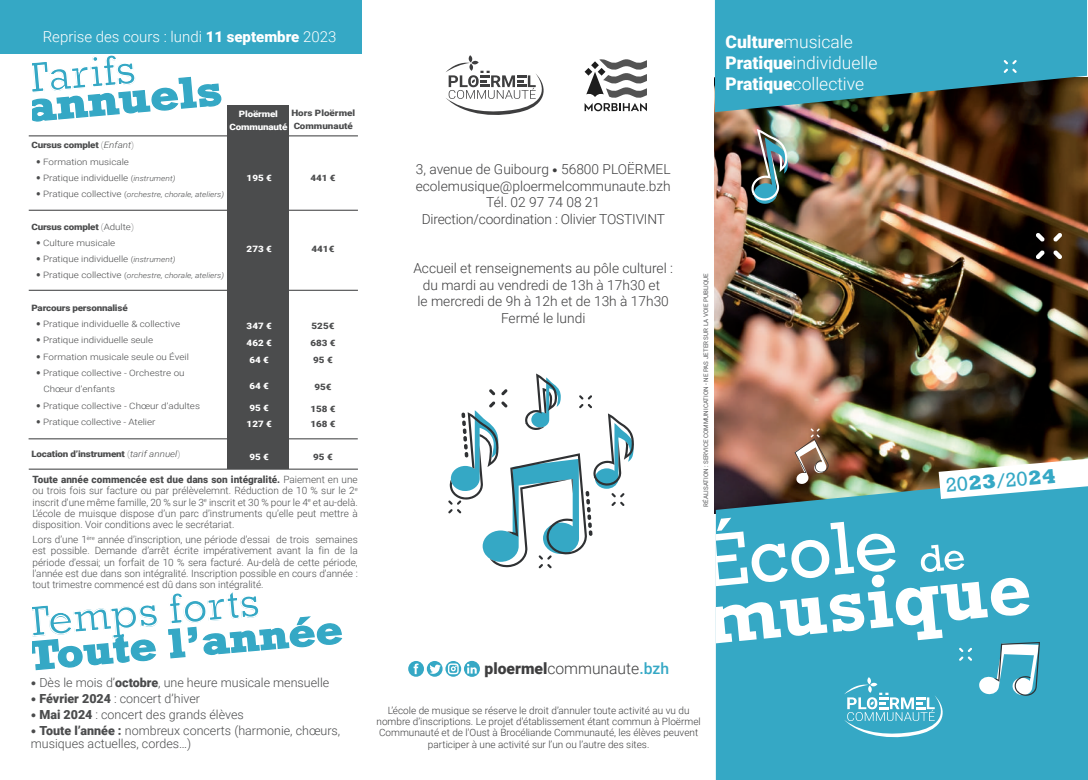
<style>
.page{position:relative;width:1088px;height:780px;background:#fff}
.page>*{position:absolute;margin:0;border:0;box-sizing:border-box;transform-origin:0 0}
.t1{font:43.75px "Rockwell";color:#35a8c5}
.t2{font:700 43.75px "Rockwell";color:#35a8c5;scale:1.15 1}
.t3{font:700 41.25px "Rockwell";color:#35a8c5;scale:1.15 1}
.t4{font:20.38px "Rockwell";color:#35a8c5}
.t5{font:300 17.5px/21.2px "Roboto";color:#fff}
.t6{font:300 15.62px "Roboto";color:#3e3e3f}
.t7{font:300 15px "Roboto";color:#fff}
.t8{font:300 13.75px/16.5px "Roboto";color:#3e3e3f;text-align:center}
.t9{font:300 12.5px/16.2px "Roboto";color:#4b4c4d}
.t10{font:300 10px/11.2px "Roboto";color:#4b4c4d;text-align:justify}
.t11{font:300 10px/11.2px "Roboto";color:#3e3e3f;text-align:center}
.t12{font:300 8.75px/16.2px "Roboto";color:#4b4c4d;scale:1.12 1}
.t13{font:900 8.75px/16.8px "Roboto";letter-spacing:-.02em;color:#4b4c4d;text-align:center;scale:1.12 1}
.t14{font:900 8.75px/16.8px "Roboto";letter-spacing:-.015em;color:#fff;text-align:center;scale:1.12 1}
.t15{font:900 8.75px/12.5px "Roboto";color:#4b4c4d;scale:1.12 1}
.t16{font:italic 300 7.5px "Roboto";color:#4b4c4d;scale:1.12 1}
.t17{font:6.25px "Roboto";color:#57585a}
.s1{font-weight:900}
.s2{font-weight:100}
.s3{font-style:italic}
.s4{font-size:7.5px}
.s5{font-style:italic;font-size:7.5px}
.s6{font-style:normal;font-size:8.75px}
.s7{font-style:normal}
.s8{font-weight:300;font-style:italic}
.s9{font-weight:500;color:#35a8c5}
.s10{font-weight:800}
</style>
<div class="page">
<img style="left:715px;top:77px;width:373px;height:436px">
<svg style="left:716px;top:473px;width:372px;height:307px;background:#3b9bb2"></svg>
<svg style="left:715px;top:0;width:372px;height:112px;background:#3693a8"></svg>
<svg style="left:32px;top:76px;width:190px;height:46px"></svg>
<div style="left:227px;top:106px;width:62px;height:363px;background:#4b4c4d"></div>
<hr style="left:29px;top:135px;width:329px;height:1px;background:#4b4c4d">
<hr style="left:29px;top:210px;width:329px;height:1px;background:#4b4c4d">
<hr style="left:29px;top:290px;width:329px;height:1px;background:#4b4c4d">
<hr style="left:29px;top:438px;width:329px;height:1px;background:#4b4c4d">
<hr style="left:29px;top:468px;width:329px;height:1px;background:#4b4c4d">
<img style="left:938px;top:458px;width:150px;height:41px">
<div style="left:0;top:0;width:362px;height:54px;background:#35a8c5"></div>
<svg style="left:32px;top:633px;width:125px;height:38px"></svg>
<svg style="left:168px;top:616px;width:175px;height:43px"></svg>
<svg style="left:446px;top:55px;width:98px;height:60px"></svg>
<svg style="left:408px;top:660px;width:72px;height:16px"></svg>
<svg style="left:448px;top:373px;width:186px;height:195px"></svg>
<img style="left:751px;top:129px;width:37px;height:75px">
<svg style="left:1003px;top:60px;width:14px;height:13px"></svg>
<svg style="left:1036px;top:250px;width:9px;height:9px"></svg>
<svg style="left:1053px;top:233px;width:9px;height:9px"></svg>
<svg style="left:1053px;top:250px;width:9px;height:9px"></svg>
<svg style="left:1036px;top:233px;width:9px;height:9px"></svg>
<svg style="left:716px;top:517px;width:324px;height:223px"></svg>
<svg style="left:794px;top:428px;width:34px;height:56px"></svg>
<svg style="left:584px;top:59px;width:63px;height:52px"></svg>
<h3 class="t7" style="left:43px;top:26px;width:295px">Reprise des cours : lundi <span class="s1">11 septembre</span> 2023</h3>
<h1 class="t1" style="left:22px;top:53px;width:113px;rotate:-5deg">Tarifs</h1>
<h1 class="t2" style="left:24px;top:80px;width:172px;rotate:-5deg">annuels</h1>
<p class="t14" style="left:229px;top:108px;width:53px;line-height:12.5px">Ploërmel<br>Communauté</p>
<p class="t15" style="left:291px;top:106px;width:58px">Hors Ploërmel<br>Communauté</p>
<p class="t12" style="left:43px;top:137px;width:120px;text-indent:-12px"><span class="s1">Cursus complet</span> <span class="s2">(</span><span class="s3">Enfant</span><span class="s2">)<br></span>Formation musicale<br>Pratique individuelle <span class="s4">(</span><span class="s5">instrument)</span></p>
<p class="t16" style="left:43px;top:189px;width:163px"><span class="s6">Pratique collective</span> <span class="s7">(</span>orchestre, chorale, ateliers)</p>
<p class="t12" style="left:43px;top:218px;width:120px;text-indent:-12px"><span class="s1">Cursus complet</span> <span class="s2">(</span>Adulte<span class="s2">)<br></span>Culture musicale<br>Pratique individuelle <span class="s4">(</span><span class="s5">instrument)</span></p>
<p class="t16" style="left:43px;top:270px;width:163px"><span class="s6">Pratique collective</span> <span class="s7">(</span>orchestre, chorale, ateliers)</p>
<p class="t13" style="left:31px;top:299px;width:87px">Parcours personnalisé</p>
<p class="t12" style="left:43px;top:315px;width:142px">Pratique individuelle &amp; collective<br>Pratique individuelle seule<br>Formation musicale seule ou Éveil<br>Pratique collective - Orchestre ou<br>Chœur d’enfants<br>Pratique collective - Chœur d’adultes<br>Pratique collective - Atelier</p>
<p class="t13" style="left:31px;top:445px;width:135px">Location d’instrument <span class="s2">(</span><span class="s8">tarif annuel</span><span class="s2">)</span></p>
<p class="t14" style="left:247px;top:169px;width:24px">195 €</p>
<p class="t13" style="left:310px;top:169px;width:24px">441 €</p>
<p class="t14" style="left:247px;top:240px;width:24px">273 €</p>
<p class="t13" style="left:312px;top:240px;width:22px">441€</p>
<p class="t14" style="left:247px;top:317px;width:24px">347 €<br>462 €<br>64 €</p>
<p class="t14" style="left:249px;top:377px;width:19px">64 €</p>
<p class="t14" style="left:247px;top:400px;width:24px;line-height:15.6px">95 €<br>127 €</p>
<p class="t14" style="left:249px;top:448px;width:19px">95 €</p>
<p class="t13" style="left:310px;top:317px;width:24px">525€<br>683 €<br>95 €</p>
<p class="t13" style="left:314px;top:378px;width:17px">95€</p>
<p class="t13" style="left:310px;top:400px;width:24px;line-height:15.6px;text-align:left">158 €<br>168 €</p>
<p class="t13" style="left:313px;top:448px;width:19px">95 €</p>
<p class="t10" style="left:33px;top:473px;width:327px"><span class="s1">Toute année commencée est due dans son intégralité.</span> Paiement en une ou trois fois sur facture ou par prélèvelemnt. Réduction de 10 % sur le 2<sup>e </sup>inscrit d’une même famille, 20 % sur le 3<sup>e</sup> inscrit et 30 % pour le 4<sup>e</sup> et au-delà.<br>L’école de muisque dispose d’un parc d’instruments qu’elle peut mettre à disposition. Voir conditions avec le secrétariat.</p>
<p class="t10" style="left:33px;top:533px;width:327px">Lors d’une 1<sup>ère</sup> année d’inscription, une période d’essai de trois semaines est possible. Demande d’arrêt écrite impérativement avant la fin de la période d’essai; un forfait de 10 % sera facturé. Au-delà de cette période, l’année est due dans son intégralité. Inscription possible en cours d’année : tout trimestre commencé est dû dans son intégralité.</p>
<h1 class="t1" style="left:23px;top:596px;width:237px;rotate:-5deg">Temps forts</h1>
<h2 class="t3" style="left:26px;top:631px;width:276px;rotate:-5deg">Toute l’année</h2>
<p class="t9" style="left:39px;top:673px;width:302px">Dès le mois d’<span class="s1">octobre</span>, une heure musicale mensuelle <span class="s1">Février 2024</span> : concert d’hiver<br><span class="s1">Mai 2024</span> : concert des grands élèves<br><span class="s1">Toute l’année :</span> nombreux concerts (harmonie, chœurs,</p>
<p class="t9" style="left:31px;top:734px;width:162px">musiques actuelles, cordes…)</p>
<h3 class="t8" style="left:416px;top:161px;width:256px">3, avenue de Guibourg 56800 PLOËRMEL ecolemusique@ploermelcommunaute.bzh Tél. 02 97 74 08 21<br>Direction/coordination : Olivier TOSTIVINT</h3>
<h3 class="t8" style="left:413px;top:260px;width:261px">Accueil et renseignements au pôle culturel : du mardi au vendredi de 13h à 17h30 et<br>le mercredi de 9h à 12h et de 13h à 17h30<br>Fermé le lundi</h3>
<h3 class="t5" style="left:725px;top:30px;width:153px"><span class="s1">Culture</span>musicale<br><span class="s1">Pratique</span>individuelle<br><span class="s1">Pratique</span>collective</h3>
<p class="t17" style="left:701px;top:506px;width:235px;rotate:-90deg">RÉALISATION : SERVICE COMMUNICATION - NE PAS JETER SUR LA VOIE PUBLIQUE</p>
<h3 class="t6" style="left:484px;top:657px;width:186px"><span class="s1">ploermel</span>communaute<span class="s9">.bzh</span></h3>
<p class="t11" style="left:376px;top:704px;width:326px">L’école de musique se réserve le droit d’annuler toute activité au vu du nombre d’inscriptions. Le projet d’établissement étant commun à Ploërmel Communauté et de l’Oust à Brocéliande Communauté, les élèves peuvent participer à une activité sur l’un ou l’autre des sites.</p>
<h3 class="t4" style="left:945px;top:473px;width:112px;rotate:-5deg">20<span class="s10">23</span>/20<span class="s10">24</span></h3>
</div>
